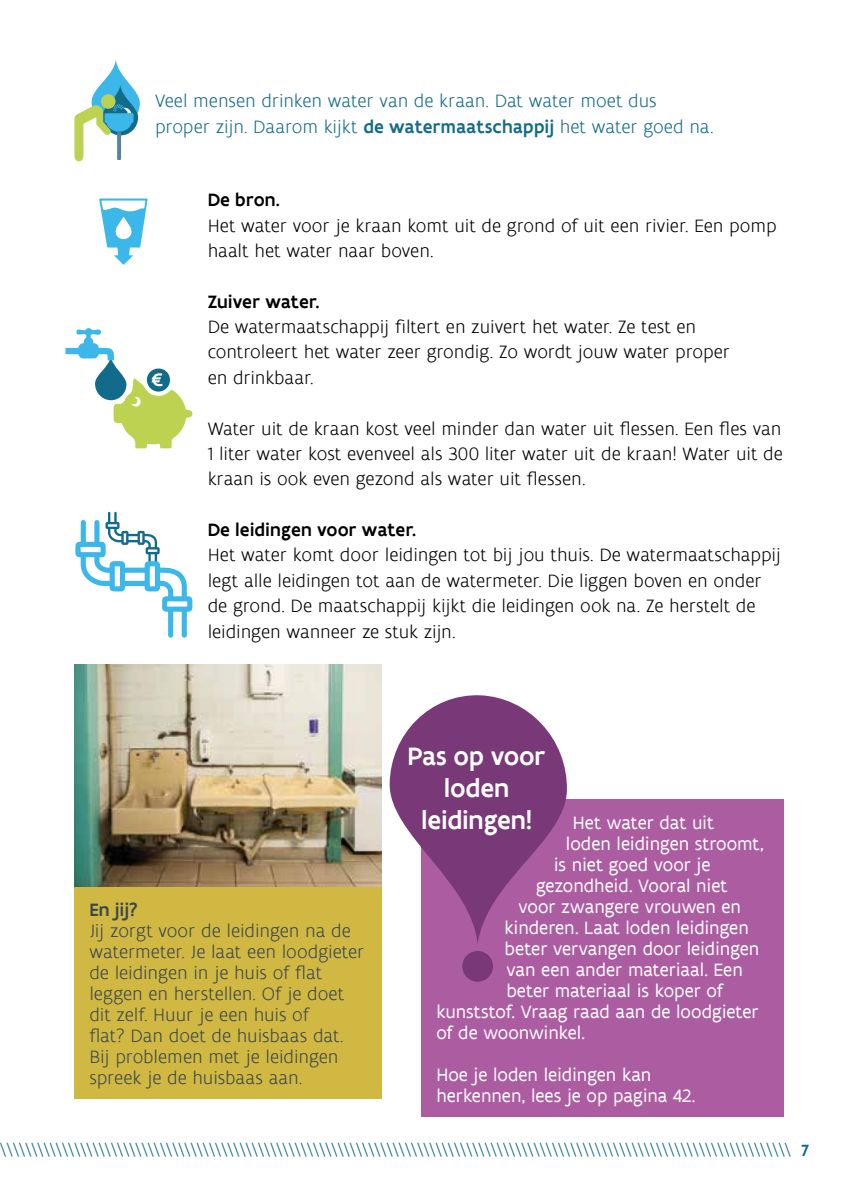
<style>
.page{position:relative;width:844px;height:1191px;background:#fff}
.page>*{position:absolute;margin:0;border:0;box-sizing:border-box;transform-origin:0 0}
.t1{font:500 27.12px/31.7px "Flanders Art Sans";letter-spacing:-.005em;color:#fff;text-align:center}
.t2{font:300 19.25px/25.4px "Flanders Art Sans";letter-spacing:-.005em;color:#000}
.t3{font:19.25px/21px "Flanders Art Sans";color:#fff}
.t4{font:300 19.25px/21px "Flanders Art Sans";letter-spacing:-.005em;color:#3a474c}
.t5{font:300 19.25px/25.4px "Flanders Art Sans";letter-spacing:-.005em;color:#136b8b}
.t6{font:500 19.25px "Flanders Art Sans";letter-spacing:.01em;color:#000}
.t7{font:300 17.5px "Flanders Art Sans";color:#136b8b}
.s1{font-weight:500}
</style>
<div class="page">
<div style="left:74px;top:886px;width:307px;height:212px;background:#d0b843"></div>
<div style="left:421px;top:799px;width:362px;height:317px;background:#ac5da1"></div>
<svg style="left:74px;top:60px;width:66px;height:101px"></svg>
<svg style="left:99px;top:198px;width:49px;height:67px"></svg>
<svg style="left:65px;top:328px;width:127px;height:121px"></svg>
<svg style="left:75px;top:512px;width:117px;height:126px"></svg>
<img style="left:74px;top:664px;width:307px;height:222px">
<svg style="left:389px;top:695px;width:178px;height:249px;fill:#793979"></svg>
<div style="left:462px;top:951px;width:31px;height:30px;background:#793979;border-radius:50%"></div>
<p class="t5" style="left:155px;top:89px;width:560px">Veel mensen drinken water van de kraan. Dat water moet dus proper zijn. Daarom kijkt <span class="s1">de watermaatschappij</span> het water goed na.</p>
<p class="t6" style="left:208px;top:188px;width:74px">De bron.</p>
<p class="t2" style="left:208px;top:213px;width:570px">Het water voor je kraan komt uit de grond of uit een rivier. Een pomp haalt het water naar boven.</p>
<p class="t6" style="left:208px;top:289px;width:113px">Zuiver water.</p>
<p class="t2" style="left:208px;top:314px;width:490px">De watermaatschappij filtert en zuivert het water. Ze test en</p>
<p class="t2" style="left:208px;top:340px;width:524px">controleert het water zeer grondig. Zo wordt jouw water proper en drinkbaar.</p>
<p class="t2" style="left:208px;top:416px;width:575px">Water uit de kraan kost veel minder dan water uit flessen. Een fles van</p>
<p class="t2" style="left:208px;top:441px;width:576px">1 liter water kost evenveel als 300 liter water uit de kraan! Water uit de</p>
<p class="t2" style="left:208px;top:467px;width:379px">kraan is ook even gezond als water uit flessen.</p>
<p class="t6" style="left:208px;top:518px;width:210px">De leidingen voor water.</p>
<p class="t2" style="left:208px;top:543px;width:575px">Het water komt door leidingen tot bij jou thuis. De watermaatschappij legt alle leidingen tot aan de watermeter. Die liggen boven en onder de grond. De maatschappij kijkt die leidingen ook na. Ze herstelt de leidingen wanneer ze stuk zijn.</p>
<p class="t1" style="left:407px;top:741px;width:139px">Pas op voor loden leidingen!</p>
<p class="t3" style="left:572px;top:812px;width:143px">Het water dat uit</p>
<p class="t3" style="left:565px;top:833px;width:199px">loden leidingen stroomt,</p>
<p class="t3" style="left:553px;top:854px;width:158px">is niet goed voor je</p>
<p class="t3" style="left:536px;top:875px;width:193px">gezondheid. Vooral niet</p>
<p class="t3" style="left:518px;top:896px;width:224px">voor zwangere vrouwen en</p>
<p class="t3" style="left:504px;top:917px;width:246px">kinderen. Laat loden leidingen</p>
<p class="t3" style="left:504px;top:938px;width:256px">beter vervangen door leidingen</p>
<p class="t3" style="left:506px;top:959px;width:238px">van een ander materiaal. Een</p>
<p class="t3" style="left:506px;top:980px;width:218px">beter materiaal is koper of</p>
<p class="t3" style="left:436px;top:1001px;width:324px">kunststof. Vraag raad aan de loodgieter</p>
<p class="t3" style="left:436px;top:1022px;width:150px">of de woonwinkel.</p>
<p class="t3" style="left:436px;top:1064px;width:261px">Hoe je loden leidingen kan herkennen, lees je op pagina 42.</p>
<p class="t7" style="left:0;top:1138px;width:810px">\\\\\\\\\\\\\\\\\\\\\\\\\\\\\\\\\\\\\\\\\\\\\\\\\\\\\\\\\\\\\\\\\\\\\\\\\\\\\\\\\\\\\\\\\\\\\\\\\\\\\\\\\\\\\\\\\\\\\\\\\\\\\\\\\ <span class="s1">7</span></p>
<p class="t4" style="left:89px;top:899px;width:277px"><span class="s1">En jij?<br></span>Jij zorgt voor de leidingen na de watermeter. Je laat een loodgieter de leidingen in je huis of flat leggen en herstellen. Of je doet dit zelf. Huur je een huis of<br>flat? Dan doet de huisbaas dat.<br>Bij problemen met je leidingen spreek je de huisbaas aan.</p>
</div>
